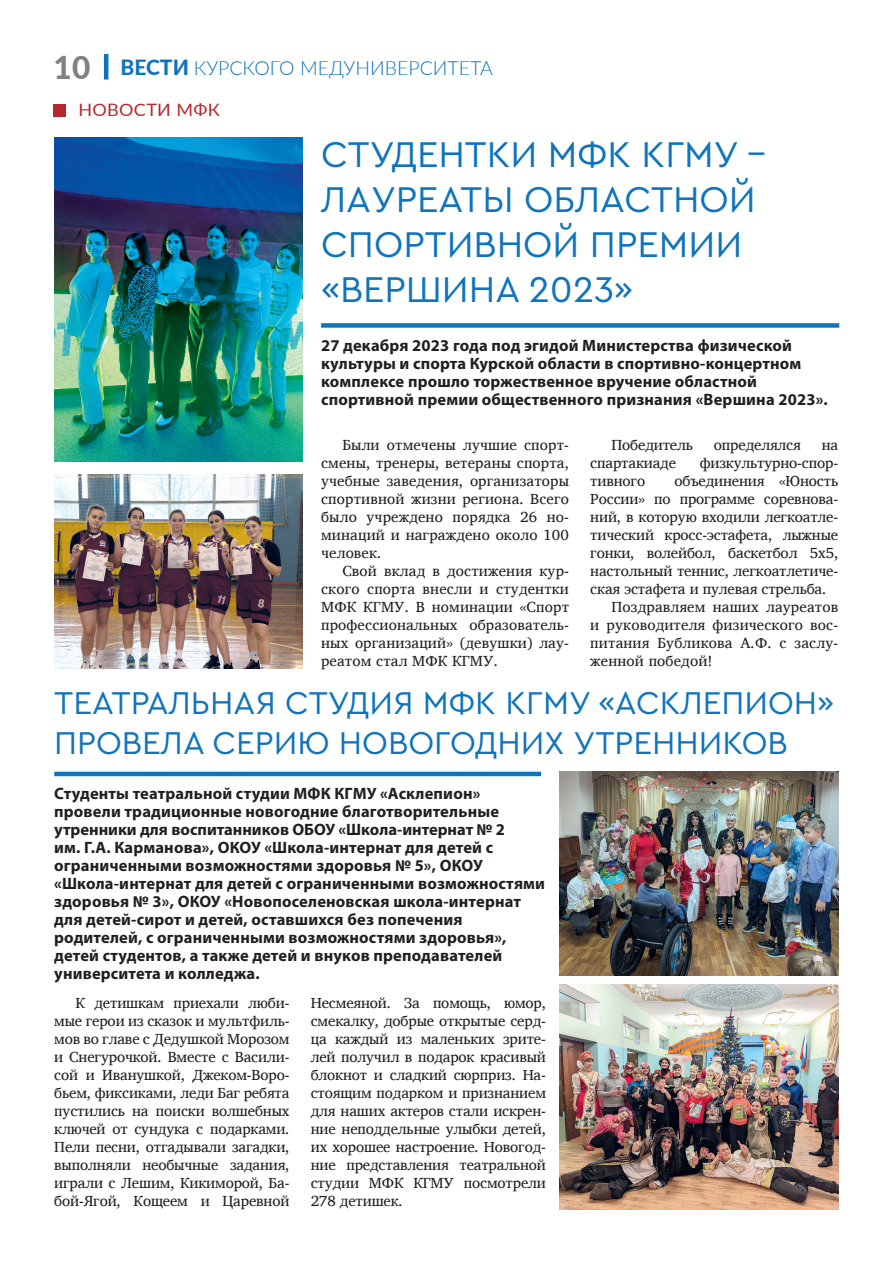
<style>
.page{position:relative;width:893px;height:1263px;background:#fff}
.page>*{position:absolute;margin:0;border:0;box-sizing:border-box;transform-origin:0 0}
.t1{font:37.5px/45px "Cera Pro";color:#1074bc}
.t2{font:33px/39.6px "Cera Pro";color:#1074bc}
.t3{font:300 19.5px "Lato";color:#1074bc}
.t4{font:17.1px "Lato";letter-spacing:.02em;color:#b7282e;scale:1.05 1}
.t5{font:700 16.5px/18px "Myriad Pro";letter-spacing:.01em;color:#231f20}
.t6{font:15px/18px "Charis SIL";letter-spacing:-.01em;color:#231f20;text-align:justify}
.t7{font:15px "Charis SIL";letter-spacing:.01em;color:#231f20}
.s1{font-weight:900;font-size:31.5px;color:#808285}
.s2{font-weight:900;font-size:21px}
</style>
<div class="page">
<hr style="left:104px;top:54px;width:4px;height:26px;background:#1074bc">
<div style="left:321px;top:323px;width:518px;height:5px;background:#1074bc"></div>
<hr style="left:54px;top:772px;width:487px;height:4px;background:#1074bc">
<img style="left:54px;top:137px;width:249px;height:324px">
<img style="left:54px;top:475px;width:249px;height:193px">
<div style="left:54px;top:104px;width:12px;height:13px;background:#b7282e"></div>
<img style="left:560px;top:984px;width:278px;height:226px">
<img style="left:560px;top:772px;width:278px;height:204px">
<h3 class="t3" style="left:54px;top:54px;width:441px"><span class="s1">10</span> <span class="s2">ВЕСТИ</span> КУРСКОГО МЕДУНИВЕРСИТЕТА</h3>
<p class="t4" style="left:78px;top:100px;width:136px">НОВОСТИ МФК</p>
<h1 class="t1" style="left:321px;top:131px;width:447px">СТУДЕНТКИ МФК КГМУ –<br>ЛАУРЕАТЫ ОБЛАСТНОЙ<br>СПОРТИВНОЙ ПРЕМИИ «ВЕРШИНА 2023»</h1>
<p class="t5" style="left:321px;top:336px;width:508px">27 декабря 2023 года под эгидой Министерства физической культуры и спорта Курской области в спортивно-концертном комплексе прошло торжественное вручение областной спортивной премии общественного признания «Вершина 2023».</p>
<p class="t6" style="left:321px;top:436px;width:249px;text-indent:21px">Были отмечены лучшие спорт&shy;смены, тренеры, ветераны спорта, учебные заведения, организаторы спортивной жизни региона. Всего было учреждено порядка 26 но&shy;минаций и награждено около 100 человек.</p>
<p class="t6" style="left:321px;top:562px;width:249px;text-indent:21px">Свой вклад в достижения кур&shy;ского спорта внесли и студентки МФК КГМУ. В номинации «Спорт профессиональных образователь&shy;ных организаций» (девушки) лау&shy;реатом стал МФК КГМУ.</p>
<p class="t6" style="left:612px;top:436px;width:83px">Победитель</p>
<p class="t6" style="left:714px;top:436px;width:88px">определялся</p>
<p class="t6" style="left:822px;top:436px;width:18px">на</p>
<p class="t6" style="left:590px;top:454px;width:87px">спартакиаде</p>
<p class="t6" style="left:700px;top:454px;width:140px">физкультурно-спор-</p>
<p class="t6" style="left:590px;top:472px;width:56px">тивного</p>
<p class="t6" style="left:674px;top:472px;width:165px">объединения «Юность</p>
<p class="t6" style="left:590px;top:490px;width:249px">России» по программе соревнова-</p>
<p class="t6" style="left:590px;top:508px;width:249px">ний, в которую входили легкоатле-</p>
<p class="t6" style="left:590px;top:526px;width:249px">тический кросс-эстафета, лыжные</p>
<p class="t6" style="left:590px;top:544px;width:249px">гонки, волейбол, баскетбол 5х5,</p>
<p class="t6" style="left:590px;top:562px;width:249px">настольный теннис, легкоатлетиче-</p>
<p class="t6" style="left:590px;top:580px;width:238px">ская эстафета и пулевая стрельба.</p>
<p class="t7" style="left:612px;top:598px;width:228px">Поздравляем наших лауреатов</p>
<p class="t7" style="left:590px;top:616px;width:249px">и руководителя физического вос-</p>
<p class="t7" style="left:590px;top:634px;width:249px">питания Бубликова А.Ф. с заслу-</p>
<p class="t7" style="left:590px;top:652px;width:124px">женной победой!</p>
<h2 class="t2" style="left:54px;top:682px;width:781px">ТЕАТРАЛЬНАЯ СТУДИЯ МФК КГМУ «АСКЛЕПИОН»<br>ПРОВЕЛА СЕРИЮ НОВОГОДНИХ УТРЕННИКОВ</h2>
<p class="t5" style="left:54px;top:784px;width:492px">Студенты театральной студии МФК КГМУ «Асклепион» провели традиционные новогодние благотворительные утренники для воспитанников ОБОУ «Школа-интернат № 2<br>им. Г.А. Карманова», ОКОУ «Школа-интернат для детей с ограниченными возможностями здоровья № 5», ОКОУ «Школа-интернат для детей с ограниченными возможностями здоровья № 3», ОКОУ «Новопоселеновская школа-интернат для детей-сирот и детей, оставшихся без попечения родителей, с ограниченными возможностями здоровья», детей студентов, а также детей и внуков преподавателей университета и колледжа.</p>
<p class="t6" style="left:54px;top:994px;width:237px;text-indent:21px">К детишкам приехали люби&shy;мые герои из сказок и мультфиль&shy;мов во главе с Дедушкой Морозом и Снегурочкой. Вместе с Васили&shy;сой и Иванушкой, Джеком-Воро&shy;бьем, фиксиками, леди Баг ребята пустились на поиски волшебных ключей от сундука с подарками.<br>Пели песни, отгадывали загадки, выполняли необычные задания, играли с Лешим, Кикиморой, Ба&shy;бой-Ягой, Кощеем и Царевной</p>
<p class="t6" style="left:311px;top:994px;width:237px">Несмеяной. За помощь, юмор, смекалку, добрые открытые серд&shy;ца каждый из маленьких зрите&shy;лей получил в подарок красивый блокнот и сладкий сюрприз. На&shy;стоящим подарком и признанием для наших актеров стали искрен&shy;ние неподдельные улыбки детей, их хорошее настроение. Новогод&shy;ние представления театральной студии МФК КГМУ посмотрели 278 детишек.</p>
</div>
